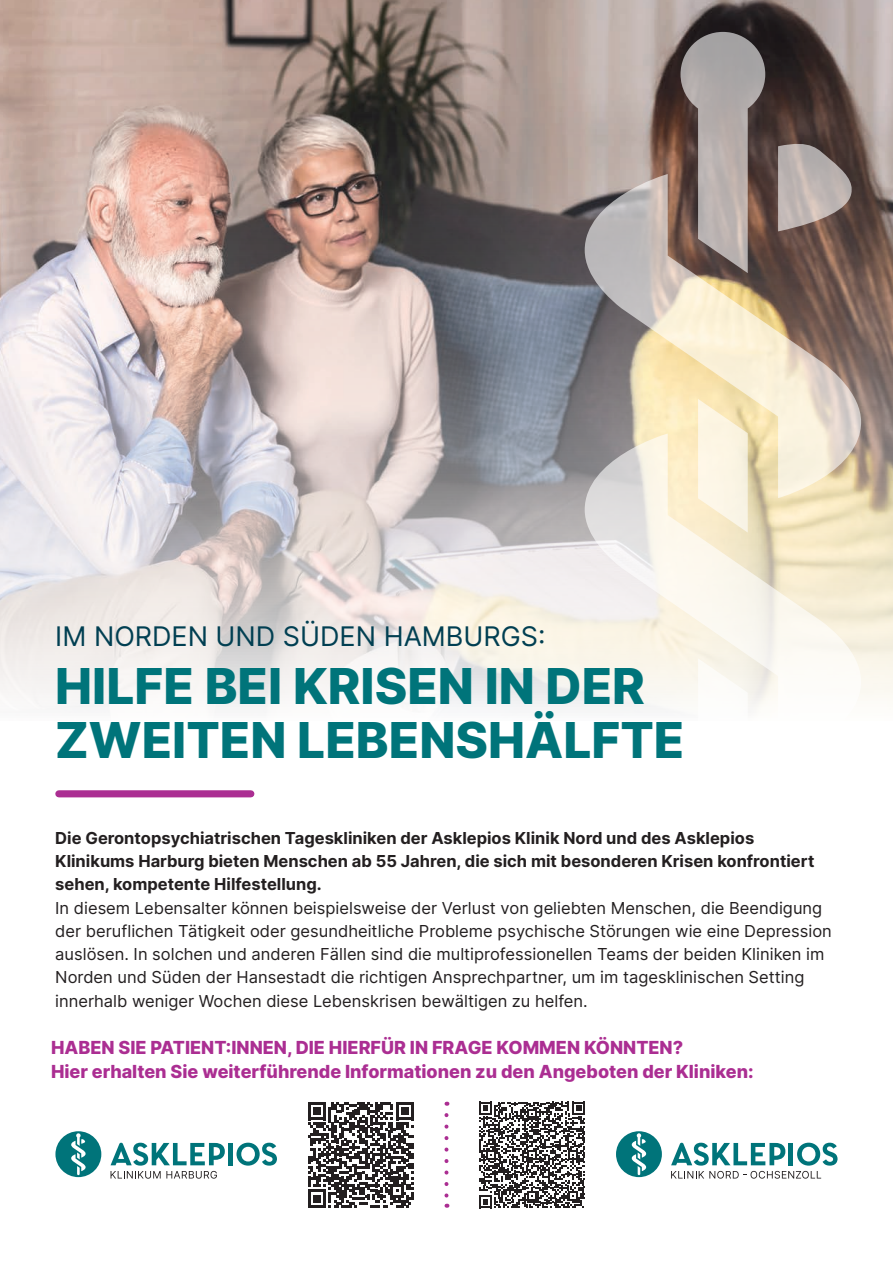
<style>
.page{position:relative;width:893px;height:1263px;background:#fff}
.page>*{position:absolute;margin:0;border:0;box-sizing:border-box;transform-origin:0 0}
.t1{font:800 49.5px/54px "Inter";color:#00747a}
.t2{font:27px "Inter";color:#013f52}
.t3{font:800 18px/24px "Inter";color:#ab2e92}
.t4{font:16.5px/23.2px "Inter";color:#231f20}
.s1{font-weight:700}
</style>
<div class="page">
<img style="left:0;top:0;width:893px;height:710px">
<svg style="left:111px;top:1171px;width:106px;height:8px"></svg>
<div style="left:228px;top:1143px;width:5px;height:22px;background:#00747a"></div>
<svg style="left:237px;top:1143px;width:40px;height:22px"></svg>
<svg style="left:111px;top:1142px;width:114px;height:23px"></svg>
<div style="left:55px;top:1131px;width:46px;height:46px;background:#00747a;border-radius:50%"></div>
<svg style="left:71px;top:1133px;width:15px;height:42px"></svg>
<svg style="left:671px;top:1171px;width:150px;height:8px"></svg>
<hr style="left:789px;top:1143px;width:4px;height:22px;background:#00747a">
<svg style="left:797px;top:1143px;width:40px;height:22px"></svg>
<svg style="left:671px;top:1142px;width:114px;height:23px"></svg>
<div style="left:616px;top:1131px;width:46px;height:46px;background:#00747a;border-radius:50%"></div>
<svg style="left:632px;top:1133px;width:14px;height:42px"></svg>
<svg style="left:308px;top:1102px;width:106px;height:106px"></svg>
<svg style="left:479px;top:1102px;width:106px;height:106px"></svg>
<svg style="left:444px;top:1115px;width:4px;height:93px"></svg>
<svg style="left:585px;top:32px;width:276px;height:678px;background:#beb4a8"></svg>
<div style="left:59px;top:790px;width:192px;height:7px;background:#ab2e92"></div>
<p class="t2" style="left:55px;top:616px;width:492px">IM NORDEN UND SÜDEN HAMBURGS:</p>
<p class="t1" style="left:55px;top:658px;width:631px">HILFE BEI KRISEN IN DER<br>ZWEITEN LEBENSHÄLFTE</p>
<p class="t4" style="left:55px;top:826px;width:778px"><span class="s1">Die Gerontopsychiatrischen Tageskliniken der Asklepios Klinik Nord und des Asklepios Klinikums Harburg bieten Menschen ab 55 Jahren, die sich mit besonderen Krisen konfrontiert sehen, kompetente Hilfestellung.<br></span>In diesem Lebensalter können beispielsweise der Verlust von geliebten Menschen, die Beendigung der beruflichen Tätigkeit oder gesundheitliche Probleme psychische Störungen wie eine Depression auslösen. In solchen und anderen Fällen sind die multiprofessionellen Teams der beiden Kliniken im Norden und Süden der Hansestadt die richtigen Ansprechpartner, um im tagesklinischen Setting innerhalb weniger Wochen diese Lebenskrisen bewältigen zu helfen.</p>
<p class="t3" style="left:51px;top:1035px;width:704px">HABEN SIE PATIENT:INNEN, DIE HIERFÜR IN FRAGE KOMMEN KÖNNTEN?<br>Hier erhalten Sie weiterführende Informationen zu den Angeboten der Kliniken:</p>
</div>
